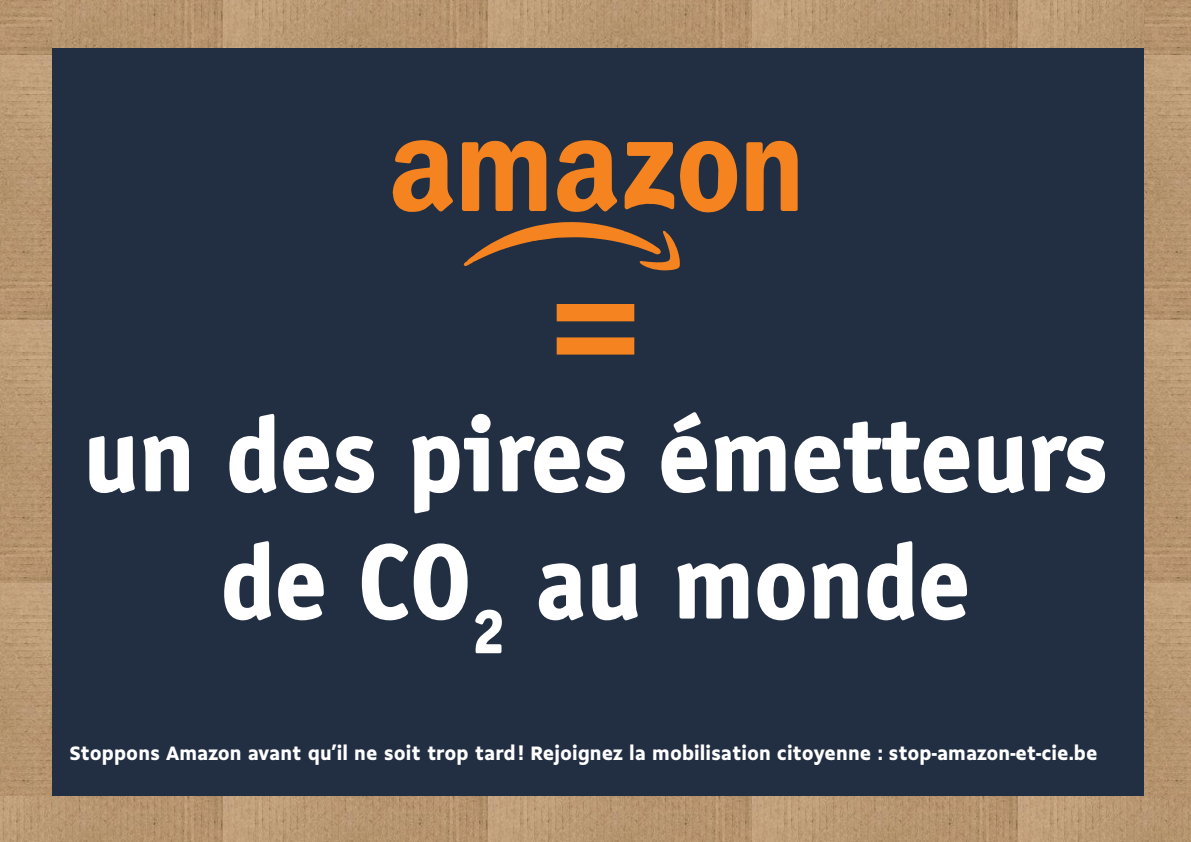
<style>
.page{position:relative;width:1191px;height:842px;background:#fff}
.page>*{position:absolute;margin:0;border:0;box-sizing:border-box;transform-origin:0 0}
.t1{font:700 130.6px "Rockwell";color:#f58420}
.t2{font:700 104.1px/127.3px "Officina Sans Std";color:#fff;text-align:center}
.t3{font:900 21px "Gemeli";color:#fff}
</style>
<div class="page">
<div style="left:9px;top:8px;width:1157px;height:818px;background:#222e41"></div>
<svg style="left:89px;top:436px;width:46px;height:57px"></svg>
<svg style="left:143px;top:436px;width:46px;height:56px"></svg>
<svg style="left:229px;top:413px;width:145px;height:81px"></svg>
<svg style="left:412px;top:413px;width:79px;height:101px"></svg>
<svg style="left:499px;top:436px;width:126px;height:58px"></svg>
<svg style="left:661px;top:412px;width:125px;height:82px"></svg>
<svg style="left:794px;top:421px;width:176px;height:73px"></svg>
<svg style="left:978px;top:436px;width:128px;height:58px"></svg>
<svg style="left:224px;top:541px;width:100px;height:80px"></svg>
<svg style="left:361px;top:543px;width:107px;height:78px"></svg>
<svg style="left:475px;top:609px;width:27px;height:45px"></svg>
<svg style="left:538px;top:563px;width:46px;height:58px"></svg>
<svg style="left:592px;top:563px;width:46px;height:58px"></svg>
<svg style="left:677px;top:563px;width:72px;height:56px"></svg>
<svg style="left:757px;top:563px;width:48px;height:58px"></svg>
<svg style="left:812px;top:563px;width:46px;height:56px"></svg>
<svg style="left:867px;top:541px;width:100px;height:80px"></svg>
<svg style="left:393px;top:140px;width:60px;height:72px"></svg>
<svg style="left:746px;top:141px;width:51px;height:70px"></svg>
<svg style="left:462px;top:141px;width:84px;height:70px"></svg>
<svg style="left:557px;top:140px;width:60px;height:72px"></svg>
<svg style="left:680px;top:141px;width:57px;height:72px"></svg>
<svg style="left:624px;top:142px;width:50px;height:68px"></svg>
<svg style="left:463px;top:222px;width:217px;height:48px"></svg>
<img style="left:51px;top:0;width:701px;height:47px">
<img style="left:752px;top:0;width:392px;height:47px">
<img style="left:0;top:0;width:51px;height:55px">
<img style="left:0;top:55px;width:51px;height:528px">
<img style="left:0;top:583px;width:51px;height:213px">
<img style="left:1144px;top:0;width:47px;height:55px">
<img style="left:1144px;top:55px;width:47px;height:528px">
<img style="left:1144px;top:583px;width:47px;height:213px">
<img style="left:0;top:796px;width:752px;height:46px">
<img style="left:752px;top:796px;width:439px;height:46px">
<h1 class="t1" style="left:548px;top:246px;width:96px">=</h1>
<h2 class="t2" style="left:83px;top:390px;width:1025px">un des pires émetteurs de CO<sub>2</sub> au monde</h2>
<p class="t3" style="left:69px;top:738px;width:1029px">Stoppons Amazon avant qu’il ne soit trop tard ! Rejoignez la mobilisation citoyenne : stop-amazon-et-cie.be</p>
</div>
